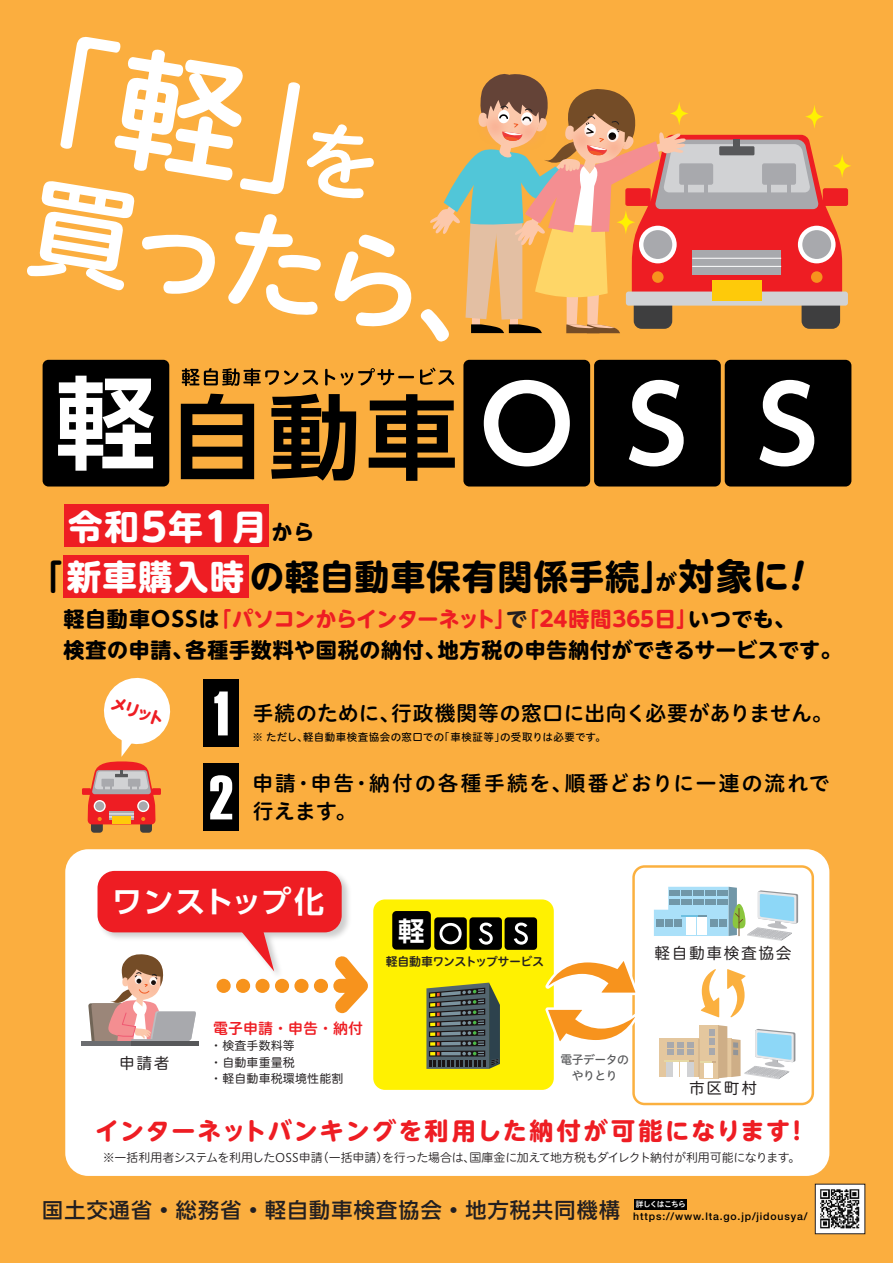
<style>
.page{position:relative;width:893px;height:1263px;background:#fbae3f}
.page>*{position:absolute;margin:0;border:0;box-sizing:border-box;transform-origin:0 0}
.t1{font:132.3px "Hiragino UD Sans R Std W6";color:#fff}
.t2{font:108px "Hiragino UD Sans R Std W6";color:#fff}
.t3{font:62.7px "Haettenschweiler";color:#fff}
.t4{font:700 34.5px/50.1px "UD Shin M Go Pr 6";letter-spacing:.035em;color:#000}
.t5{font:700 30px "UD Shin Go Pr 6 N De";letter-spacing:.02em;color:#fff}
.t6{font:700 26.4px "UD Shin Go Pr 6 N De";color:#fff}
.t7{font:700 24px "UD Shin M Go Pro";letter-spacing:.085em;color:#ee1d23}
.t8{font:700 21px/31.5px "UD Shin M Go Pr 6";letter-spacing:.025em;color:#000}
.t9{font:500 21px "UD Shin Go Pr 6 N";letter-spacing:.06em;color:#231f20}
.t10{font:20.7px/27.8px "Hiragino UD Sans R Std W6";letter-spacing:.1em;color:#000}
.t11{font:20.7px "Hiragino UD Sans R Std W6";letter-spacing:.04em;color:#000}
.t12{font:700 16.2px "UD Shin M Go Pr 6";color:#ee1d23}
.t13{font:15.75px "Hiragino UD Sans R Std W4";letter-spacing:.1em;color:#231f20}
.t14{font:15px "Hiragino UD Sans R Std W6";color:#ee1d23}
.t15{font:12px "Hiragino UD Sans R Std W3";letter-spacing:-.03em;color:#231f20}
.t16{font:12px/16.5px "Hiragino UD Sans R Std W4";letter-spacing:.01em;color:#231f20}
.t17{font:12px "Hiragino UD Sans R Std W6";letter-spacing:-.045em;color:#231f20}
.t18{font:11.85px/15.3px "Hiragino UD Sans R Std W5";letter-spacing:-.04em;color:#57585a;text-align:center}
.t19{font:10.5px "Hiragino UD Sans R Std W5";letter-spacing:.035em;color:#000}
.t20{font:500 10.5px "Helvetica Neue LT Std";letter-spacing:.08em;color:#000}
.t21{font:7.65px "Hiragino UD Sans R Std W6";letter-spacing:-.09em;color:#fff}
.s1{font-size:81px}
.s2{color:#fff}
.s3{font-size:39px;color:#fff}
.s4{font-size:21px}
.s5{font-size:36px}
.s6{color:#ee1d23}
.s7{color:#231f20}
</style>
<div class="page">
<div style="left:65px;top:849px;width:764px;height:327px;background:#fff;border-radius:23px"></div>
<div style="left:373px;top:899px;width:181px;height:191px;background:#fff101;border-radius:12px"></div>
<div style="left:632px;top:865px;width:182px;height:240px;border:2px solid #fbb03f;border-radius:11px"></div>
<div style="left:82px;top:1041px;width:116px;height:5px;background:#57585a"></div>
<div style="left:82px;top:1041px;width:49px;height:5px;background:#6c6d70"></div>
<svg style="left:88px;top:984px;width:108px;height:57px"></svg>
<img style="left:126px;top:984px;width:38px;height:16px">
<div style="left:659px;top:1039px;width:72px;height:38px;background:#e4c79e"></div>
<svg style="left:668px;top:1042px;width:25px;height:13px"></svg>
<div style="left:699px;top:1025px;width:19px;height:53px;background:#e4c79e"></div>
<div style="left:666px;top:1061px;width:27px;height:15px;background:#d1d2d4"></div>
<div style="left:673px;top:1061px;width:13px;height:15px;background:#fff"></div>
<hr style="left:666px;top:1060px;width:27px;height:2px;background:#ceae87">
<hr style="left:664px;top:1060px;width:25px;height:2px;background:#e6d9a5">
<svg style="left:679px;top:1062px;width:1px;height:14px"></svg>
<hr style="left:699px;top:1039px;width:1px;height:38px;background:#ceae87">
<svg style="left:545px;top:1005px;width:90px;height:41px"></svg>
<svg style="left:545px;top:956px;width:91px;height:41px"></svg>
<svg style="left:701px;top:969px;width:18px;height:48px"></svg>
<svg style="left:727px;top:969px;width:18px;height:48px"></svg>
<img style="left:97px;top:870px;width:252px;height:114px">
<div style="left:98px;top:871px;width:244px;height:61px;background:#ee1d23;border-radius:17px"></div>
<svg style="left:239px;top:932px;width:35px;height:39px"></svg>
<svg style="left:333px;top:955px;width:35px;height:58px"></svg>
<div style="left:314px;top:979px;width:14px;height:14px;background:#f7931d;border-radius:50%"></div>
<div style="left:294px;top:979px;width:15px;height:14px;background:#f7931d;border-radius:50%"></div>
<div style="left:275px;top:979px;width:14px;height:14px;background:#f7931d;border-radius:50%"></div>
<div style="left:255px;top:979px;width:15px;height:14px;background:#f7931d;border-radius:50%"></div>
<div style="left:236px;top:979px;width:14px;height:14px;background:#f7931d;border-radius:50%"></div>
<div style="left:217px;top:979px;width:14px;height:14px;background:#f7931d;border-radius:50%"></div>
<div style="left:505px;top:917px;width:32px;height:33px;background:#000;border-radius:4px"></div>
<div style="left:469px;top:917px;width:33px;height:33px;background:#000;border-radius:4px"></div>
<svg style="left:479px;top:922px;width:14px;height:23px"></svg>
<svg style="left:514px;top:922px;width:14px;height:23px"></svg>
<div style="left:434px;top:917px;width:33px;height:33px;background:#000;border-radius:4px"></div>
<svg style="left:439px;top:923px;width:23px;height:21px"></svg>
<div style="left:392px;top:911px;width:39px;height:39px;background:#000;border-radius:4px"></div>
<svg style="left:654px;top:887px;width:144px;height:54px"></svg>
<svg style="left:700px;top:1025px;width:95px;height:54px"></svg>
<div style="left:823px;top:188px;width:25px;height:18px;background:#ee1d23;border-radius:2px"></div>
<div style="left:626px;top:292px;width:222px;height:14px;background:#d1d2d4;border-radius:3px"></div>
<svg style="left:833px;top:154px;width:18px;height:24px"></svg>
<svg style="left:430px;top:74px;width:412px;height:259px"></svg>
<div style="left:203px;top:680px;width:36px;height:67px;background:#000"></div>
<div style="left:203px;top:764px;width:36px;height:67px;background:#000"></div>
<div style="left:82px;top:788px;width:9px;height:7px;background:#ee1d23"></div>
<div style="left:140px;top:820px;width:12px;height:13px;background:#3e3e3f;border-radius:3px"></div>
<div style="left:91px;top:820px;width:12px;height:13px;background:#3e3e3f;border-radius:3px"></div>
<svg style="left:88px;top:677px;width:83px;height:147px"></svg>
<div style="left:43px;top:360px;width:126px;height:126px;background:#000;border-radius:6px"></div>
<svg style="left:181px;top:394px;width:73px;height:85px"></svg>
<svg style="left:271px;top:394px;width:85px;height:87px"></svg>
<svg style="left:369px;top:394px;width:86px;height:87px"></svg>
<div style="left:463px;top:360px;width:127px;height:126px;background:#000;border-radius:6px"></div>
<svg style="left:484px;top:380px;width:86px;height:86px"></svg>
<div style="left:594px;top:360px;width:127px;height:126px;background:#000;border-radius:6px"></div>
<svg style="left:629px;top:380px;width:55px;height:86px"></svg>
<div style="left:725px;top:360px;width:126px;height:126px;background:#000;border-radius:6px"></div>
<svg style="left:759px;top:380px;width:55px;height:86px"></svg>
<svg style="left:182px;top:368px;width:136px;height:18px"></svg>
<svg style="left:325px;top:369px;width:10px;height:16px"></svg>
<svg style="left:341px;top:368px;width:73px;height:17px"></svg>
<svg style="left:420px;top:368px;width:34px;height:17px"></svg>
<svg style="left:58px;top:376px;width:96px;height:95px"></svg>
<img style="left:817px;top:1186px;width:46px;height:46px">
<div style="left:815px;top:1184px;width:50px;height:50px;border:1px solid #231f20"></div>
<div style="left:634px;top:1199px;width:52px;height:10px;background:#000"></div>
<svg style="left:426px;top:982px;width:74px;height:87px;background:#545d4e"></svg>
<div style="left:64px;top:505px;width:204px;height:42px;background:#ee1d23"></div>
<div style="left:64px;top:555px;width:185px;height:43px;background:#ee1d23"></div>
<h1 class="t1" style="left:2px;top:-15px;width:403px;rotate:9deg">「軽」<span class="s1">を</span></h1>
<h2 class="t2" style="left:42px;top:145px;width:505px;rotate:9deg">買ったら、</h2>
<h3 class="t4" style="left:28px;top:499px;width:778px;text-indent:41px"><span class="s2">令和</span><span class="s3">５</span><span class="s2">年</span><span class="s3">１</span><span class="s2">月</span><span class="s4">から<br></span>「<span class="s2">新車購入時</span>の軽自動車保有関係手続」<span class="s4">が</span><span class="s5">対象に!</span></h3>
<p class="t8" style="left:64px;top:601px;width:779px">軽自動車ＯＳＳは<span class="s6">「パソコンからインターネット」</span><span class="s7">で</span><span class="s6">「24時間365日」</span>いつでも、<br>検査の申請、各種手数料や国税の納付、地方税の申告納付ができるサービスです。</p>
<p class="t12" style="left:116px;top:689px;width:57px;rotate:19deg">メリット</p>
<h3 class="t3" style="left:213px;top:678px;width:17px">1</h3>
<p class="t11" style="left:253px;top:698px;width:582px">手続のために、行政機関等の窓口に出向く必要がありません。</p>
<p class="t19" style="left:252px;top:729px;width:355px">※ ただし、軽自動車検査協会の窓口での「車検証等」の受取りは必要です。</p>
<h3 class="t3" style="left:209px;top:762px;width:25px">2</h3>
<p class="t10" style="left:252px;top:768px;width:578px">申請・申告・納付の各種手続を、順番どおりに一連の流れで行えます。</p>
<h3 class="t5" style="left:112px;top:877px;width:214px">ワンストップ化</h3>
<p class="t6" style="left:398px;top:909px;width:28px">軽</p>
<p class="t17" style="left:386px;top:952px;width:160px">軽自動車ワンストップサービス</p>
<p class="t14" style="left:213px;top:1017px;width:151px">電子申請・申告・納付</p>
<p class="t16" style="left:210px;top:1037px;width:135px">・検査手数料等<br>・自動車重量税<br>・軽自動車税環境性能割</p>
<p class="t13" style="left:119px;top:1051px;width:52px">申請者</p>
<p class="t18" style="left:561px;top:1052px;width:70px">電子データのやりとり</p>
<p class="t13" style="left:654px;top:941px;width:139px">軽自動車検査協会</p>
<p class="t13" style="left:689px;top:1076px;width:69px">市区町村</p>
<p class="t7" style="left:95px;top:1112px;width:715px">インターネットバンキングを利用した納付が可能になります！</p>
<p class="t15" style="left:103px;top:1148px;width:699px">※一括利用者システムを利用したOSS申請（一括申請）を行った場合は、国庫金に加えて地方税もダイレクト納付が利用可能になります。</p>
<p class="t9" style="left:42px;top:1193px;width:580px">国土交通省・総務省・軽自動車検査協会・地方税共同機構</p>
<p class="t21" style="left:636px;top:1198px;width:52px">詳しくはこちら</p>
<p class="t20" style="left:633px;top:1209px;width:176px">https://www.lta.go.jp/jidousya/</p>
</div>
